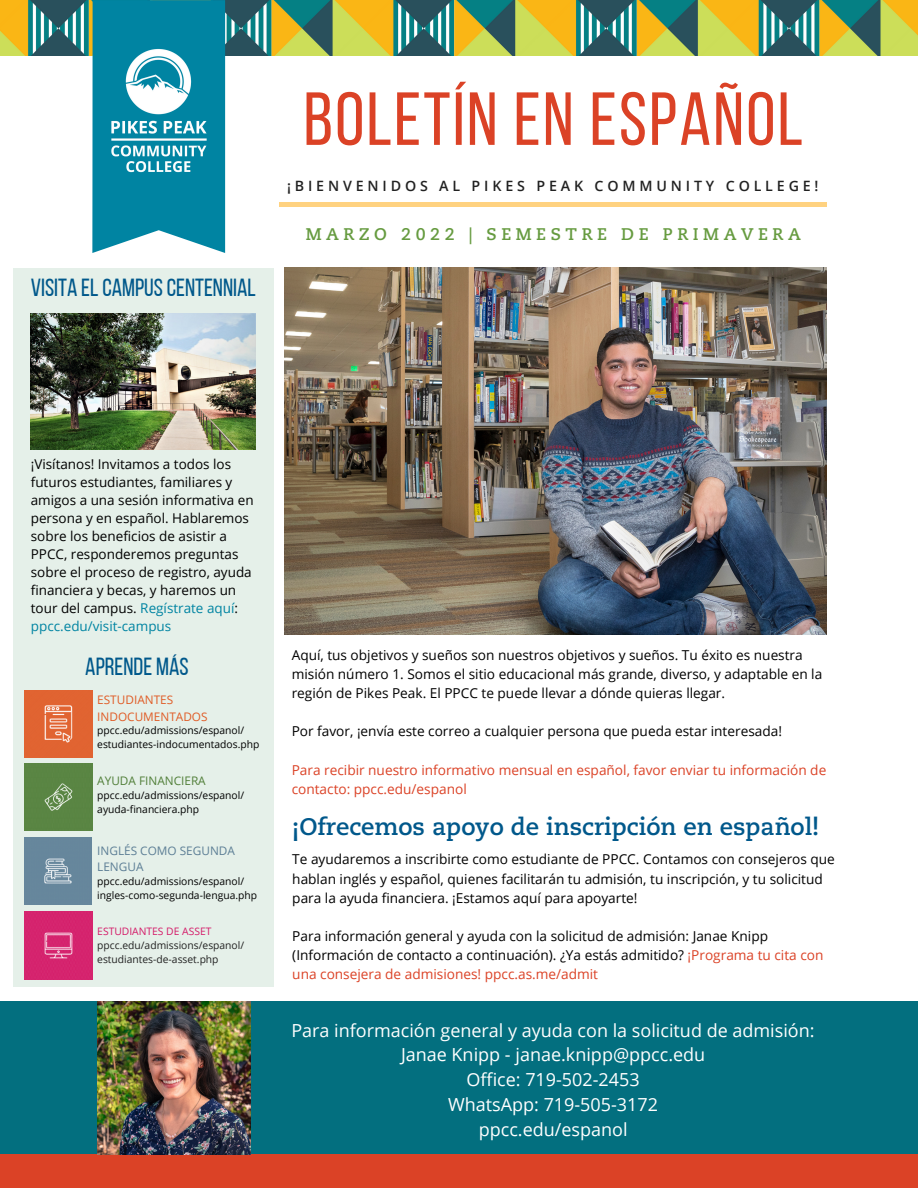
<style>
.page{position:relative;width:918px;height:1188px;background:#fff}
.page>*{position:absolute;margin:0;border:0;box-sizing:border-box;transform-origin:0 0}
.t1{font:75px "Bebas Neue";letter-spacing:.03em;color:#db4226}
.t2{font:24.75px "Bebas Neue";color:#00588b}
.t3{font:700 23.85px "Caecilia LT Std";color:#00588b}
.t4{font:18px "Open Sans";color:#fff}
.t5{font:700 16.8px "Caecilia LT Std";letter-spacing:.27em;color:#669b40}
.t6{font:600 14.25px "Open Sans";letter-spacing:.27em;color:#222}
.t7{font:13.65px/19.2px "Open Sans";color:#000}
.t8{font:13.65px/19.2px "Open Sans";color:#db4226}
.t9{font:13.5px/18px "Open Sans";color:#000}
.t10{font:11.85px/16.4px "Open Sans";color:#e05b25}
.t11{font:11.85px/16.4px "Open Sans";color:#5c7e95}
.t12{font:11.85px "Open Sans";color:#517f39}
.t13{font:10.35px "Open Sans";color:#000}
.t14{font:10.35px "Open Sans";color:#222}
.t15{font:10.35px "Open Sans";color:#d41a68}
.s1{color:#0084a2}
.s2{color:#db4226}
</style>
<div class="page">
<img style="left:0;top:0;width:918px;height:55px">
<svg style="left:92px;top:0;width:133px;height:253px"></svg>
<hr style="left:279px;top:203px;width:548px;height:3px;background:#ffd280">
<img style="left:103px;top:44px;width:111px;height:134px">
<div style="left:0;top:1001px;width:918px;height:153px;background:#036f7f"></div>
<div style="left:0;top:1154px;width:918px;height:34px;background:#db4226"></div>
<img style="left:97px;top:1001px;width:153px;height:153px">
<img style="left:285px;top:268px;width:541px;height:367px">
<div style="left:13px;top:268px;width:261px;height:719px;background:#e5f0e9"></div>
<img style="left:31px;top:314px;width:225px;height:136px">
<img style="left:25px;top:690px;width:67px;height:68px">
<img style="left:25px;top:763px;width:67px;height:68px">
<img style="left:24px;top:837px;width:68px;height:68px">
<img style="left:25px;top:912px;width:67px;height:67px">
<p class="t2" style="left:31px;top:278px;width:226px">VISITA ELCAMPUSCENTENNIAL</p>
<p class="t1" style="left:304px;top:89px;width:501px">BOLETÍN EN ESPAÑOL</p>
<p class="t6" style="left:287px;top:176px;width:533px">¡BIENVENIDOS AL PIKES PEAK COMMUNITY COLLEGE!</p>
<p class="t5" style="left:306px;top:227px;width:497px">MARZO 2022 | SEMESTRE DE PRIMAVERA</p>
<p class="t9" style="left:31px;top:455px;width:224px">¡Visítanos! Invitamos a todos los futuros estudiantes, familiares y amigos a una sesión informativa en persona y en español. Hablaremos sobre los beneficios de asistir a<br>PPCC, responderemos preguntas sobre el proceso de registro, ayuda financiera y becas, y haremos un tour del campus. <span class="s1">Regístrate aquí</span>: <span class="s1">ppcc.edu/visit-campus</span></p>
<p class="t2" style="left:85px;top:656px;width:105px">APRENDE MÁS</p>
<p class="t10" style="left:97px;top:692px;width:112px">ESTUDIANTES<br>INDOCUMENTADOS</p>
<p class="t13" style="left:97px;top:723px;width:148px">ppcc.edu/admissions/espanol/</p>
<p class="t13" style="left:97px;top:737px;width:164px">estudiantes-indocumentados.php</p>
<p class="t12" style="left:97px;top:773px;width:110px">AYUDA FINANCIERA</p>
<p class="t13" style="left:97px;top:788px;width:148px">ppcc.edu/admissions/espanol/</p>
<p class="t13" style="left:97px;top:802px;width:103px">ayuda-financiera.php</p>
<p class="t11" style="left:97px;top:842px;width:139px">INGLÉS COMO SEGUNDA<br>LENGUA</p>
<p class="t13" style="left:97px;top:874px;width:148px">ppcc.edu/admissions/espanol/</p>
<p class="t13" style="left:97px;top:888px;width:161px">ingles-como-segunda-lengua.php</p>
<p class="t15" style="left:97px;top:924px;width:116px">ESTUDIANTES DE ASSET</p>
<p class="t14" style="left:97px;top:938px;width:148px">ppcc.edu/admissions/espanol/</p>
<p class="t14" style="left:97px;top:952px;width:123px">estudiantes-de-asset.php</p>
<p class="t7" style="left:292px;top:645px;width:532px">Aquí, tus objetivos y sueños son nuestros objetivos y sueños. Tu éxito es nuestra misión número 1. Somos el sitio educacional más grande, diverso, y adaptable en la región de Pikes Peak. El PPCC te puede llevar a dónde quieras llegar.</p>
<p class="t7" style="left:292px;top:721px;width:492px">Por favor, ¡envía este correo a cualquier persona que pueda estar interesada!</p>
<p class="t8" style="left:292px;top:760px;width:536px">Para recibir nuestro informativo mensual en español, favor enviar tu información de contacto: ppcc.edu/espanol</p>
<p class="t3" style="left:292px;top:817px;width:529px">¡Ofrecemos apoyo de inscripción en español!</p>
<p class="t7" style="left:292px;top:850px;width:544px">Te ayudaremos a inscribirte como estudiante de PPCC. Contamos con consejeros que hablan inglés y español, quienes facilitarán tu admisión, tu inscripción, y tu solicitud para la ayuda financiera. ¡Estamos aquí para apoyarte!</p>
<p class="t7" style="left:292px;top:926px;width:533px">Para información general y ayuda con la solicitud de admisión: Janae Knipp (Información de contacto a continuación). ¿Ya estás admitido? <span class="s2">¡Programa tu cita con una consejera de admisiones! ppcc.as.me/admit</span></p>
<p class="t4" style="left:291px;top:1017px;width:525px">Para información general y ayuda con la solicitud de admisión:</p>
<p class="t4" style="left:401px;top:1042px;width:306px">Janae Knipp - janae.knipp@ppcc.edu</p>
<p class="t4" style="left:467px;top:1067px;width:175px">Office: 719-502-2453</p>
<p class="t4" style="left:448px;top:1092px;width:211px">WhatsApp: 719-505-3172</p>
<p class="t4" style="left:479px;top:1116px;width:150px">ppcc.edu/espanol</p>
</div>
